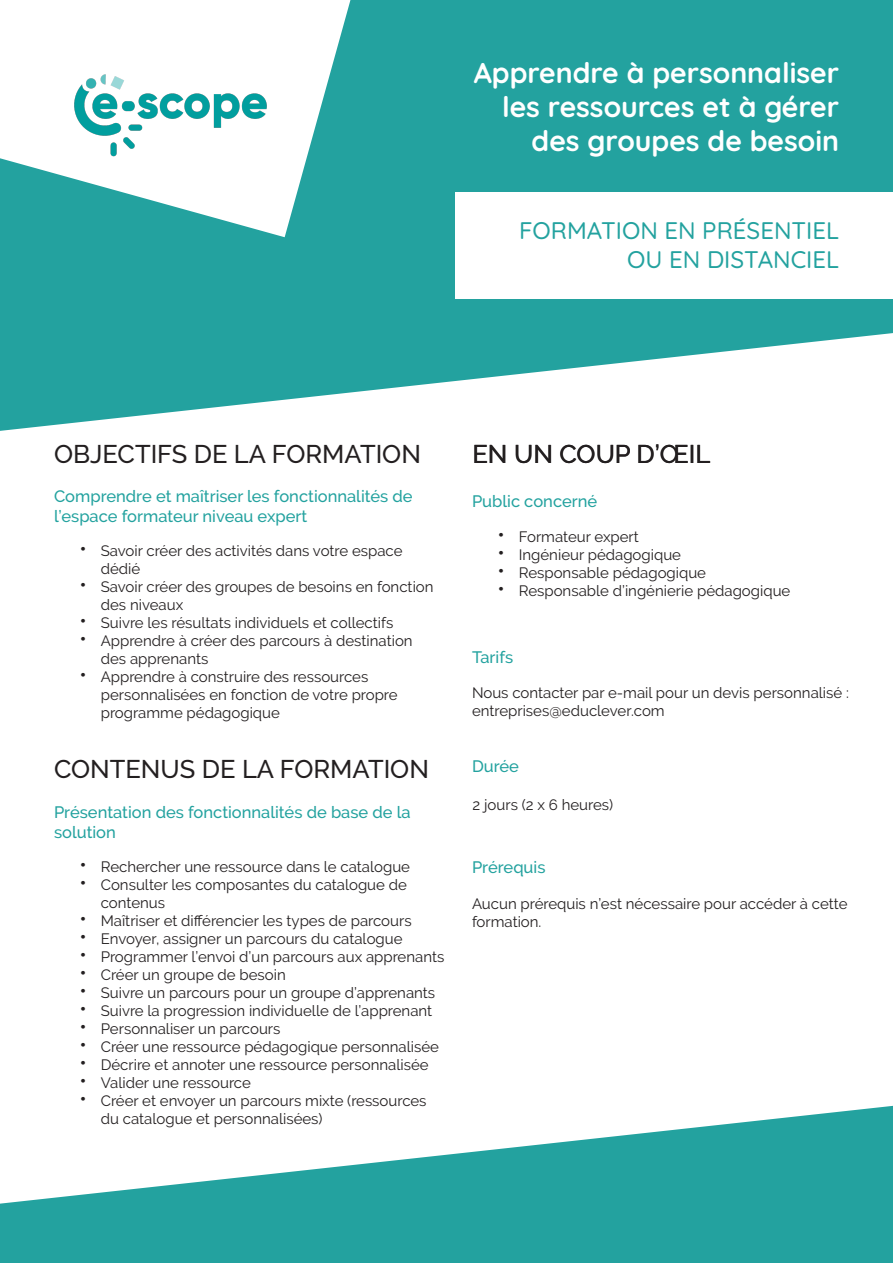
<style>
.page{position:relative;width:893px;height:1263px;background:#fff}
.page>*{position:absolute;margin:0;border:0;box-sizing:border-box;transform-origin:0 0}
.t1{font:700 28.5px/34.2px "Quicksand";color:#fff;text-align:right}
.t2{font:500 25.5px "Raleway";color:#231f20}
.t3{font:500 24px/28.8px "Quicksand";color:#23a29f;text-align:right}
.t4{font:500 16.5px/19.8px "Raleway";color:#23a29f}
.sous_paragraphe{font:15px/18px "Raleway";color:#231f20}
.s1{font-size:21px}
</style>
<div class="page">
<svg style="left:0;top:0;width:893px;height:431px;fill:#23a29f"></svg>
<div style="left:455px;top:192px;width:438px;height:106px;background:#fff"></div>
<svg style="left:0;top:0;width:350px;height:237px"></svg>
<img style="left:54px;top:55px;width:232px;height:111px">
<svg style="left:0;top:1106px;width:893px;height:157px;fill:#23a29f"></svg>
<p class="t1" style="left:474px;top:52px;width:367px">Apprendre à personnaliser les ressources et à gérer des groupes de besoin</p>
<p class="t3" style="left:519px;top:214px;width:321px">FORMATION EN PRÉSENTIEL<br>OU EN DISTANCIEL</p>
<p class="t2" style="left:54px;top:439px;width:368px">OBJECTIFS DE LA FORMATION</p>
<p class="t4" style="left:54px;top:486px;width:360px">Comprendre et maîtriser les fonctionnalités de l’espace formateur niveau expert</p>
<p class="sous_paragraphe" style="left:101px;top:541px;width:303px;text-indent:-21px"><span class="s1">•</span> Savoir créer des activités dans votre espace dédié</p>
<p class="sous_paragraphe" style="left:101px;top:577px;width:334px;text-indent:-21px"><span class="s1">•</span> Savoir créer des groupes de besoins en fonction des niveaux</p>
<p class="sous_paragraphe" style="left:80px;top:613px;width:315px"><span class="s1">•</span> Suivre les résultats individuels et collectifs</p>
<p class="sous_paragraphe" style="left:101px;top:631px;width:313px;text-indent:-21px"><span class="s1">•</span> Apprendre à créer des parcours à destination des apprenants</p>
<p class="sous_paragraphe" style="left:101px;top:667px;width:298px;text-indent:-21px"><span class="s1">•</span> Apprendre à construire des ressources personnalisées en fonction de votre propre programme pédagogique</p>
<p class="t2" style="left:54px;top:754px;width:377px">CONTENUS DE LA FORMATION</p>
<p class="t4" style="left:54px;top:802px;width:358px">Présentation des fonctionnalités de base de la solution</p>
<p class="sous_paragraphe" style="left:80px;top:858px;width:332px"><span class="s1">•</span> Rechercher une ressource dans le catalogue</p>
<p class="sous_paragraphe" style="left:101px;top:876px;width:308px;text-indent:-21px"><span class="s1">•</span> Consulter les composantes du catalogue de contenus</p>
<p class="sous_paragraphe" style="left:80px;top:912px;width:334px"><span class="s1">•</span> Maîtriser et différencier les types de parcours</p>
<p class="sous_paragraphe" style="left:80px;top:930px;width:325px"><span class="s1">•</span> Envoyer, assigner un parcours du catalogue</p>
<p class="sous_paragraphe" style="left:80px;top:948px;width:366px"><span class="s1">•</span> Programmer l’envoi d’un parcours aux apprenants</p>
<p class="sous_paragraphe" style="left:80px;top:966px;width:208px"><span class="s1">•</span> Créer un groupe de besoin</p>
<p class="sous_paragraphe" style="left:80px;top:984px;width:357px"><span class="s1">•</span> Suivre un parcours pour un groupe d’apprenants</p>
<p class="sous_paragraphe" style="left:80px;top:1002px;width:354px"><span class="s1">•</span> Suivre la progression individuelle de l’apprenant</p>
<p class="sous_paragraphe" style="left:80px;top:1020px;width:202px"><span class="s1">•</span> Personnaliser un parcours</p>
<p class="sous_paragraphe" style="left:80px;top:1038px;width:361px"><span class="s1">•</span> Créer une ressource pédagogique personnalisée</p>
<p class="sous_paragraphe" style="left:80px;top:1056px;width:351px"><span class="s1">•</span> Décrire et annoter une ressource personnalisée</p>
<p class="sous_paragraphe" style="left:80px;top:1074px;width:173px"><span class="s1">•</span> Valider une ressource</p>
<p class="sous_paragraphe" style="left:101px;top:1092px;width:327px;text-indent:-21px"><span class="s1">•</span> Créer et envoyer un parcours mixte (ressources du catalogue et personnalisées)</p>
<p class="t2" style="left:473px;top:439px;width:239px">EN UN COUP D’ŒIL</p>
<p class="t4" style="left:472px;top:491px;width:127px">Public concerné</p>
<p class="sous_paragraphe" style="left:497px;top:528px;width:143px"><span class="s1">•</span> Formateur expert</p>
<p class="sous_paragraphe" style="left:497px;top:546px;width:185px"><span class="s1">•</span> Ingénieur pédagogique</p>
<p class="sous_paragraphe" style="left:497px;top:564px;width:210px"><span class="s1">•</span> Responsable pédagogique</p>
<p class="sous_paragraphe" style="left:497px;top:582px;width:294px"><span class="s1">•</span> Responsable d’ingénierie pédagogique</p>
<p class="t4" style="left:472px;top:647px;width:43px">Tarifs</p>
<p class="sous_paragraphe" style="left:472px;top:683px;width:378px">Nous contacter par e-mail pour un devis personnalisé : entreprises@educlever.com</p>
<p class="t4" style="left:472px;top:757px;width:49px">Durée</p>
<p class="sous_paragraphe" style="left:473px;top:796px;width:142px">2 jours (2 x 6 heures)</p>
<p class="t4" style="left:472px;top:858px;width:75px">Prérequis</p>
<p class="sous_paragraphe" style="left:472px;top:895px;width:377px">Aucun prérequis n’est nécessaire pour accéder à cette formation.</p>
</div>
